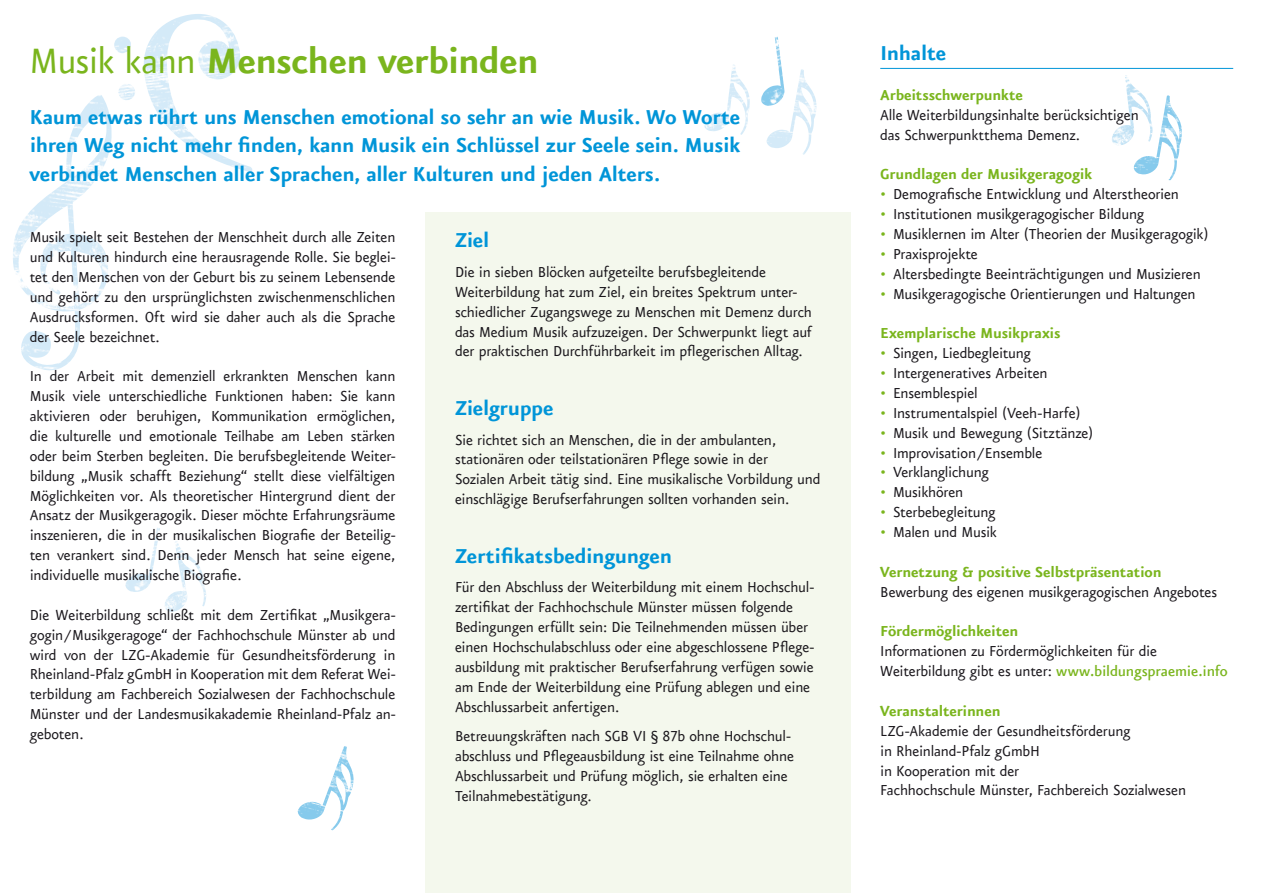
<style>
.page{position:relative;width:1263px;height:893px;background:#fff}
.page>*{position:absolute;margin:0;border:0;box-sizing:border-box;transform-origin:0 0}
.t1{font:700 42px "Eureka Sans Offc Pro";letter-spacing:-.015em;color:#7ab51d}
.t2{font:700 24px/28.5px "Eureka Sans Offc Pro";letter-spacing:-.01em;color:#0095d8;text-align:justify}
.t3{font:17.25px/19.8px "Eureka Sans Offc Pro";letter-spacing:-.015em;color:#1a171c}
.t4{font:700 17.25px "Eureka Sans Offc Pro";letter-spacing:-.01em;color:#7ab51d}
.s1{font-weight:400}
.s2{color:#7ab51d}
.s3{font-weight:500;color:#7ab51d}
</style>
<div class="page">
<div style="left:425px;top:213px;width:425px;height:680px;background:#f4f8ed"></div>
<img style="left:761px;top:37px;width:21px;height:69px">
<img style="left:704px;top:65px;width:46px;height:70px">
<img style="left:766px;top:69px;width:51px;height:86px">
<img style="left:114px;top:14px;width:138px;height:158px">
<img style="left:13px;top:95px;width:99px;height:276px">
<img style="left:125px;top:528px;width:35px;height:64px">
<img style="left:165px;top:541px;width:41px;height:71px">
<img style="left:297px;top:746px;width:57px;height:84px">
<img style="left:1112px;top:75px;width:31px;height:70px">
<img style="left:1133px;top:95px;width:49px;height:86px">
<hr style="left:880px;top:68px;width:353px;height:1px;background:#0095d8">
<h1 class="t1" style="left:29px;top:36px;width:511px"><span class="s1">Musik kann</span> Menschen verbinden</h1>
<h2 class="t2" style="left:29px;top:102px;width:712px">Kaum etwas rührt uns Menschen emotional so sehr an wie Musik. Wo Worte ihren Weg nicht mehr finden, kann Musik ein Schlüssel zur Seele sein. Musik verbindet Menschen aller Sprachen, aller Kulturen und jeden Alters.</h2>
<p class="t3" style="left:30px;top:227px;width:367px;text-align:justify">Musik spielt seit Bestehen der Menschheit durch alle Zeiten und Kulturen hindurch eine herausragende Rolle. Sie beglei&shy;tet den Menschen von der Geburt bis zu seinem Lebensende und gehört zu den ursprünglichsten zwischenmenschlichen Ausdrucksformen. Oft wird sie daher auch als die Sprache der Seele bezeichnet.</p>
<p class="t3" style="left:30px;top:366px;width:367px;text-align:justify">In der Arbeit mit demenziell erkrankten Menschen kann Musik viele unterschiedliche Funktionen haben: Sie kann aktivieren oder beruhigen, Kommunikation ermöglichen, die kulturelle und emotionale Teilhabe am Leben stärken oder beim Sterben begleiten. Die berufsbegleitende Weiter&shy;bildung „Musik schafft Beziehung“ stellt diese vielfältigen Möglichkeiten vor. Als theoretischer Hintergrund dient der Ansatz der Musikgeragogik. Dieser möchte Erfahrungsräume inszenieren, die in der musikalischen Biografie der Beteilig&shy;ten verankert sind. Denn jeder Mensch hat seine eigene, individuelle musikalische Biografie.</p>
<p class="t3" style="left:30px;top:605px;width:367px;text-align:justify">Die Weiterbildung schließt mit dem Zertifikat „Musikgera&shy;gogin/Musikgeragoge“ der Fachhochschule Münster ab und wird von der LZG-Akademie für Gesundheitsförderung in Rheinland-Pfalz gGmbH in Kooperation mit dem Referat Wei&shy;terbildung am Fachbereich Sozialwesen der Fachhochschule Münster und der Landesmusikakademie Rheinland-Pfalz an&shy;geboten.</p>
<h2 class="t2" style="left:455px;top:225px;width:36px">Ziel</h2>
<p class="t3" style="left:455px;top:262px;width:359px">Die in sieben Blöcken aufgeteilte berufsbegleitende Weiterbildung hat zum Ziel, ein breites Spektrum unter&shy;schiedlicher Zugangswege zu Menschen mit Demenz durch das Medium Musik aufzuzeigen. Der Schwerpunkt liegt auf der praktischen Durchführbarkeit im pflegerischen Alltag.</p>
<h2 class="t2" style="left:455px;top:393px;width:100px">Zielgruppe</h2>
<p class="t3" style="left:455px;top:429px;width:367px">Sie richtet sich an Menschen, die in der ambulanten, stationären oder teilstationären Pflege sowie in der Sozialen Arbeit tätig sind. Eine musikalische Vorbildung und einschlägige Berufserfahrungen sollten vorhanden sein.</p>
<h2 class="t2" style="left:455px;top:541px;width:219px">Zertifikatsbedingungen</h2>
<p class="t3" style="left:455px;top:577px;width:361px">Für den Abschluss der Weiterbildung mit einem Hochschul&shy;zertifikat der Fachhochschule Münster müssen folgende Bedingungen erfüllt sein: Die Teilnehmenden müssen über einen Hochschulabschluss oder eine abgeschlossene Pflege&shy;ausbildung mit praktischer Berufserfahrung verfügen sowie am Ende der Weiterbildung eine Prüfung ablegen und eine Abschlussarbeit anfertigen.</p>
<p class="t3" style="left:455px;top:726px;width:340px">Betreuungskräften nach SGB VI § 87b ohne Hochschul&shy;abschluss und Pflegeausbildung ist eine Teilnahme ohne Abschlussarbeit und Prüfung möglich, sie erhalten eine Teilnahmebestätigung.</p>
<h2 class="t2" style="left:880px;top:38px;width:67px">Inhalte</h2>
<p class="t4" style="left:880px;top:84px;width:144px">Arbeitsschwerpunkte</p>
<p class="t3" style="left:880px;top:105px;width:260px">Alle Weiterbildungsinhalte berücksichtigen das Schwerpunktthema Demenz.</p>
<p class="t4" style="left:880px;top:164px;width:213px">Grundlagen der Musikgeragogik</p>
<p class="t3" style="left:880px;top:184px;width:300px"><span class="s2">•</span> Demografische Entwicklung und Alterstheorien</p>
<p class="t3" style="left:880px;top:204px;width:266px"><span class="s2">•</span> Institutionen musikgeragogischer Bildung</p>
<p class="t3" style="left:880px;top:224px;width:330px"><span class="s2">•</span> Musiklernen im Alter (Theorien der Musikgeragogik)</p>
<p class="t3" style="left:880px;top:244px;width:99px"><span class="s2">•</span> Praxisprojekte</p>
<p class="t3" style="left:880px;top:264px;width:322px"><span class="s2">•</span> Altersbedingte Beeinträchtigungen und Musizieren</p>
<p class="t3" style="left:880px;top:283px;width:317px"><span class="s2">•</span> Musikgeragogische Orientierungen und Haltungen</p>
<p class="t4" style="left:880px;top:323px;width:182px">Exemplarische Musikpraxis</p>
<p class="t3" style="left:880px;top:343px;width:152px"><span class="s2">•</span> Singen, Liedbegleitung</p>
<p class="t3" style="left:880px;top:363px;width:169px"><span class="s2">•</span> Intergeneratives Arbeiten</p>
<p class="t3" style="left:880px;top:383px;width:99px"><span class="s2">•</span> Ensemblespiel</p>
<p class="t3" style="left:880px;top:403px;width:202px"><span class="s2">•</span> Instrumentalspiel (Veeh-Harfe)</p>
<p class="t3" style="left:880px;top:423px;width:215px"><span class="s2">•</span> Musik und Bewegung (Sitztänze)</p>
<p class="t3" style="left:880px;top:442px;width:164px"><span class="s2">•</span> Improvisation/Ensemble</p>
<p class="t3" style="left:880px;top:462px;width:110px"><span class="s2">•</span> Verklanglichung</p>
<p class="t3" style="left:880px;top:482px;width:85px"><span class="s2">•</span> Musikhören</p>
<p class="t3" style="left:880px;top:502px;width:117px"><span class="s2">•</span> Sterbebegleitung</p>
<p class="t3" style="left:880px;top:522px;width:118px"><span class="s2">•</span> Malen und Musik</p>
<p class="t4" style="left:880px;top:561px;width:283px">Vernetzung &amp; positive Selbstpräsentation</p>
<p class="t3" style="left:880px;top:581px;width:338px">Bewerbung des eigenen musikgeragogischen Angebotes</p>
<p class="t4" style="left:880px;top:621px;width:139px">Fördermöglichkeiten</p>
<p class="t3" style="left:880px;top:641px;width:349px">Informationen zu Fördermöglichkeiten für die<br>Weiterbildung gibt es unter: <span class="s3">www.bildungspraemie.info</span></p>
<p class="t4" style="left:880px;top:700px;width:122px">Veranstalterinnen</p>
<p class="t3" style="left:880px;top:721px;width:307px">LZG-Akademie der Gesundheitsförderung<br>in Rheinland-Pfalz gGmbH<br>in Kooperation mit der<br>Fachhochschule Münster, Fachbereich Sozialwesen</p>
</div>
